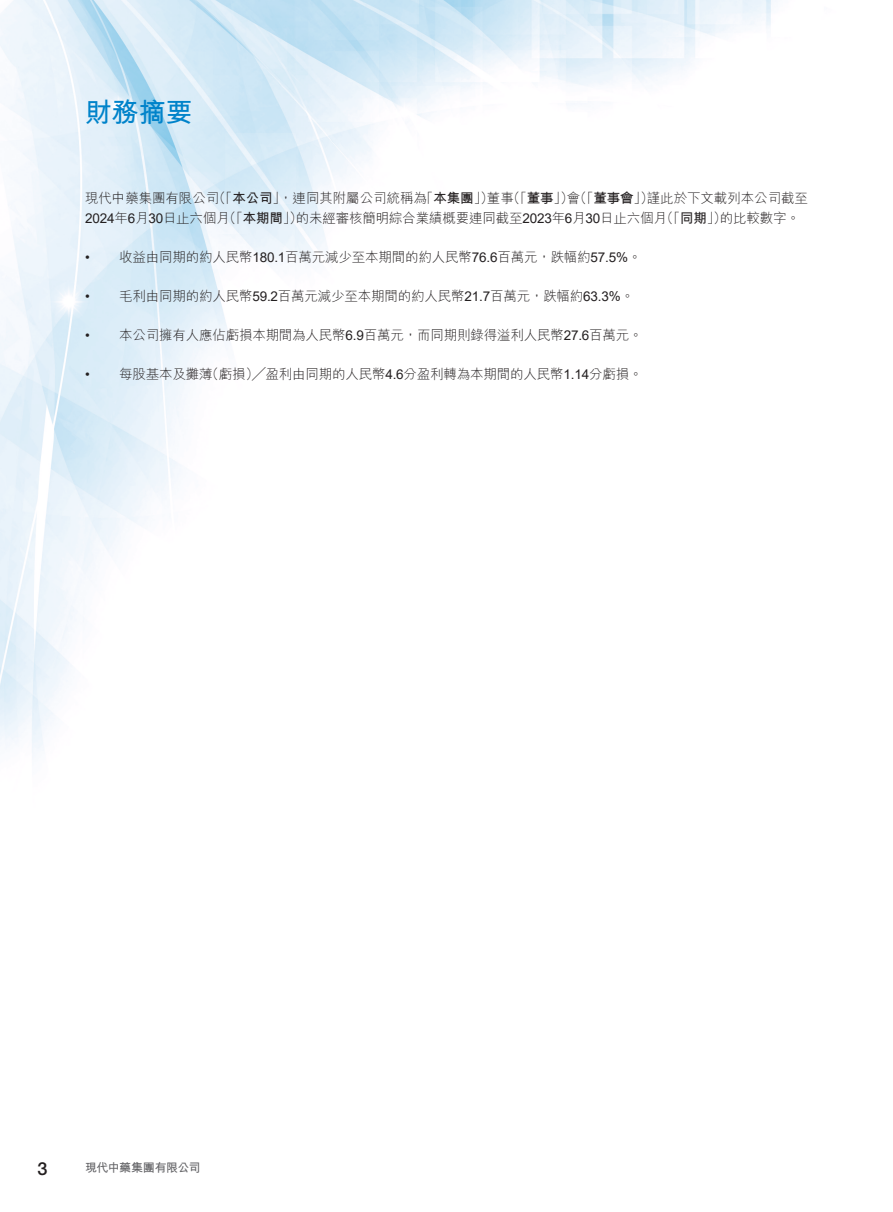
<style>
.page{position:relative;width:893px;height:1212px;background:#fff}
.page>*{position:absolute;margin:0;border:0;box-sizing:border-box;transform-origin:0 0}
.t1{font:700 27px "M Hei HK";color:#0083ca}
.t2{font:500 18px "Helvetica Neue LT Pro";color:#231f20}
.t3{font:300 13.5px "M Hei HK";letter-spacing:-.015em;color:#231f20}
.t4{font:13.5px "Arial";letter-spacing:-.015em;color:#231f20}
.t5{font:700 12px "M Hei HK";letter-spacing:-.05em;color:#636366}
.s1{font-weight:700}
.s2{font-family:"Arial";font-weight:400}
.s3{font-family:"M Hei HK";font-weight:300}
</style>
<div class="page">
<img style="left:0;top:0;width:771px;height:753px">
<h1 class="t1" style="left:85px;top:92px;width:109px">財務摘要</h1>
<p class="t3" style="left:507px;top:189px;width:148px">（「<span class="s1">董事</span>」）（「<span class="s1">董事會</span>」）</p>
<p class="t3" style="left:212px;top:189px;width:216px">（「<span class="s1">本公司</span>，」連同其附屬公司統稱為</p>
<p class="t3" style="left:420px;top:189px;width:75px">「<span class="s1">本集團</span>」）</p>
<p class="t3" style="left:567px;top:189px;width:15px">會</p>
<p class="t3" style="left:85px;top:189px;width:136px">現代中藥集團有限公司</p>
<p class="t3" style="left:647px;top:189px;width:163px">謹此於下文載列本公司截至</p>
<p class="t3" style="left:487px;top:189px;width:28px">董事</p>
<p class="t3" style="left:223px;top:208px;width:81px">（「<span class="s1">本期間</span>」）</p>
<p class="t3" style="left:660px;top:208px;width:68px">（「<span class="s1">同期</span>」）</p>
<p class="t3" style="left:720px;top:208px;width:82px">的比較數字。</p>
<p class="t3" style="left:296px;top:208px;width:373px">的未經審核簡明綜合業績概要連同截至<span class="s2">2023</span>年月<span class="s2">6 30</span>日止六個月</p>
<p class="t4" style="left:85px;top:209px;width:146px">2024<span class="s3">年月</span>6 30<span class="s3">日止六個月</span></p>
<p class="t3" style="left:119px;top:247px;width:524px">收益由同期的約人民幣<span class="s2">180.1</span>百萬元減少至本期間的約人民幣<span class="s2">76.6</span>百萬元，跌幅約<span class="s2">57.5%</span>。</p>
<p class="t4" style="left:85px;top:248px;width:6px">•</p>
<p class="t4" style="left:85px;top:287px;width:6px">•</p>
<p class="t3" style="left:119px;top:286px;width:517px">毛利由同期的約人民幣<span class="s2">59.2</span>百萬元減少至本期間的約人民幣<span class="s2">21.7</span>百萬元，跌幅約<span class="s2">63.3%</span>。</p>
<p class="t4" style="left:85px;top:326px;width:6px">•</p>
<p class="t3" style="left:119px;top:325px;width:525px">本公司擁有人應佔虧損本期間為人民幣<span class="s2">6.9</span>百萬元，而同期則錄得溢利人民幣<span class="s2">27.6</span>百萬元。</p>
<p class="t4" style="left:85px;top:365px;width:6px">•</p>
<p class="t3" style="left:206px;top:364px;width:438px">（虧損）╱盈利由同期的人民幣<span class="s2">4.6</span>分盈利轉為本期間的人民幣<span class="s2">1.14</span>分虧損。</p>
<p class="t3" style="left:119px;top:364px;width:95px">每股基本及攤薄</p>
<h2 class="t2" style="left:37px;top:1157px;width:12px">3</h2>
<p class="t5" style="left:85px;top:1159px;width:117px">現代中藥集團有限公司</p>
</div>
